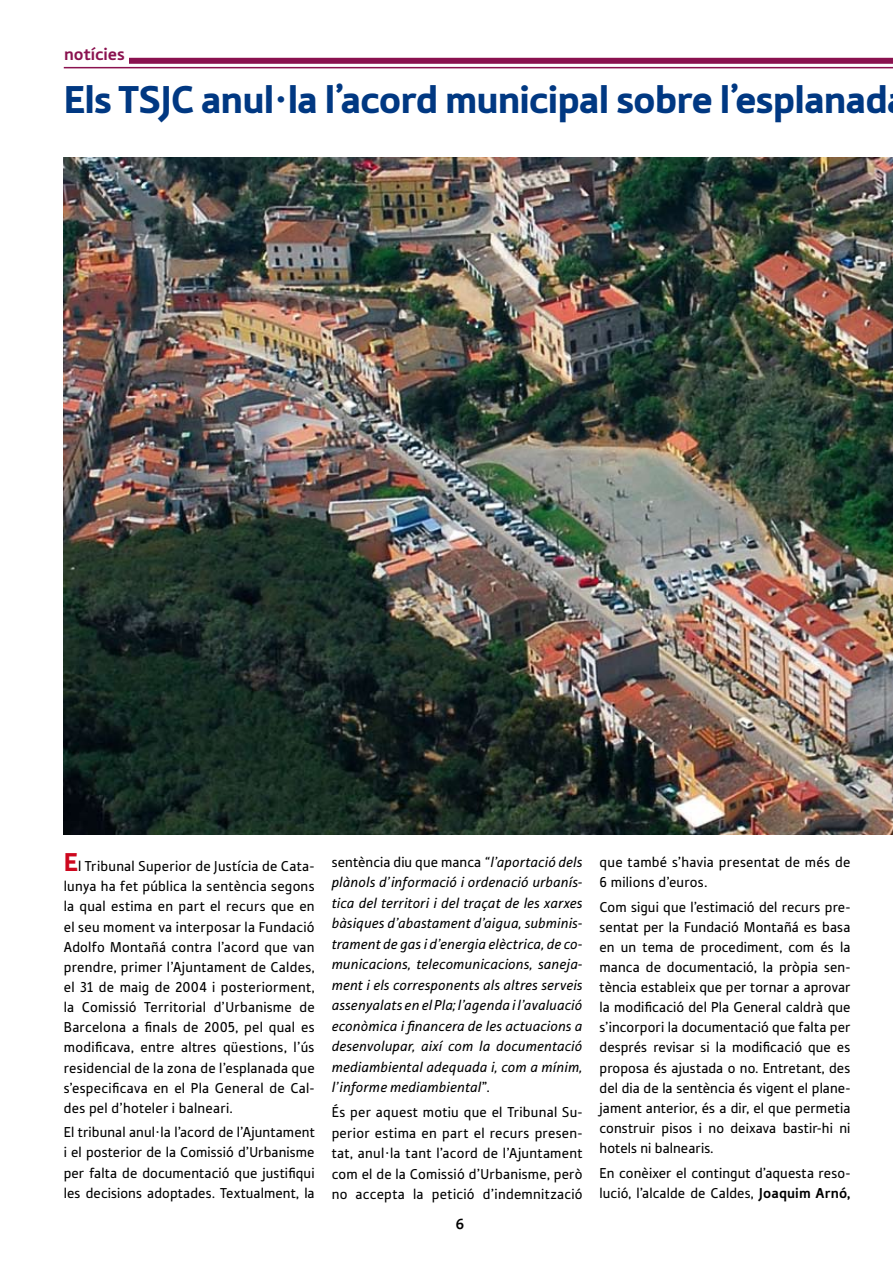
<style>
.page{position:relative;width:893px;height:1263px;background:#fff}
.page>*{position:absolute;margin:0;border:0;box-sizing:border-box;transform-origin:0 0}
.t1{font:900 40.65px "Tabula ITC Std";letter-spacing:-.025em;color:#003882}
.t2{font:700 18px "Tabula ITC Std";color:#8a124f}
.t3{font:15px/20.1px "Tabula ITC Std";letter-spacing:.015em;color:#000;text-align:justify}
.t4{font:italic 15px/20.5px "Tabula ITC Std";letter-spacing:.005em;color:#000;text-align:justify}
.t5{font:700 15px "Scala Sans";color:#000}
.s1{font-weight:900;font-size:27px;color:#cd071e}
.s2{font-style:normal}
.s3{font-weight:700}
</style>
<div class="page">
<hr style="left:64px;top:67px;width:829px;height:1px;background:#8a124f">
<div style="left:64px;top:58px;width:829px;height:6px;background:#8a124f"></div>
<div style="left:60px;top:43px;width:68px;height:23px;background:#fff"></div>
<img style="left:64px;top:157px;width:829px;height:677px">
<p class="t2" style="left:64px;top:43px;width:62px">notícies</p>
<h1 class="t1" style="left:64px;top:75px;width:826px">Els TSJC anul·la l’acord municipal sobre l’esplanad</h1>
<p class="t3" style="left:64px;top:856px;width:252px"><span class="s1">E</span>l Tribunal Superior de Justícia de Cata&shy;lunya ha fet pública la sentència segons la qual estima en part el recurs que en el seu moment va interposar la Fundació Adolfo Montañá contra l’acord que van prendre, primer l’Ajuntament de Caldes, el 31 de maig de 2004 i posteriorment, la Comissió Territorial d’Urbanisme de Barcelona a finals de 2005, pel qual es modificava, entre altres qüestions, l’ús residencial de la zona de l’esplanada que s’especificava en el Pla General de Cal&shy;des pel d’hoteler i balneari.</p>
<p class="t3" style="left:64px;top:1122px;width:252px">El tribunal anul·la l’acord de l’Ajuntament i el posterior de la Comissió d’Urbanisme per falta de documentació que justifiqui les decisions adoptades. Textualment, la</p>
<p class="t4" style="left:332px;top:852px;width:252px"><span class="s2">sentència diu que manca</span> “l’aportació dels plànols d’informació i ordenació urbanís&shy;tica del territori i del traçat de les xarxes bàsiques d’abastament d’aigua, subminis&shy;trament de gas i d’energia elèctrica, de co&shy;municacions, telecomunicacions, saneja&shy;ment i els corresponents als altres serveis assenyalats en el Pla; l’agenda i l’avaluació econòmica i financera de les actuacions a desenvolupar, així com la documentació mediambiental adequada i, com a mínim, l’informe mediambiental<span class="s2">”.</span></p>
<p class="t3" style="left:332px;top:1102px;width:252px;line-height:20.5px">És per aquest motiu que el Tribunal Su&shy;perior estima en part el recurs presen&shy;tat, anul·la tant l’acord de l’Ajuntament com el de la Comissió d’Urbanisme, però no accepta la petició d’indemnització</p>
<p class="t5" style="left:456px;top:1216px;width:10px">6</p>
<p class="t3" style="left:600px;top:852px;width:252px">que també s’havia presentat de més de<br>6 milions d’euros.</p>
<p class="t3" style="left:600px;top:896px;width:252px">Com sigui que l’estimació del recurs pre&shy;sentat per la Fundació Montañá es basa en un tema de procediment, com és la manca de documentació, la pròpia sen&shy;tència estableix que per tornar a aprovar la modificació del Pla General caldrà que s’incorpori la documentació que falta per després revisar si la modificació que es proposa és ajustada o no. Entretant, des del dia de la sentència és vigent el plane&shy;jament anterior, és a dir, el que permetia construir pisos i no deixava bastir-hi ni hotels ni balnearis.</p>
<p class="t3" style="left:600px;top:1162px;width:252px">En conèixer el contingut d’aquesta reso&shy;lució, l’alcalde de Caldes, <span class="s3">Joaquim Arnó,</span></p>
</div>
